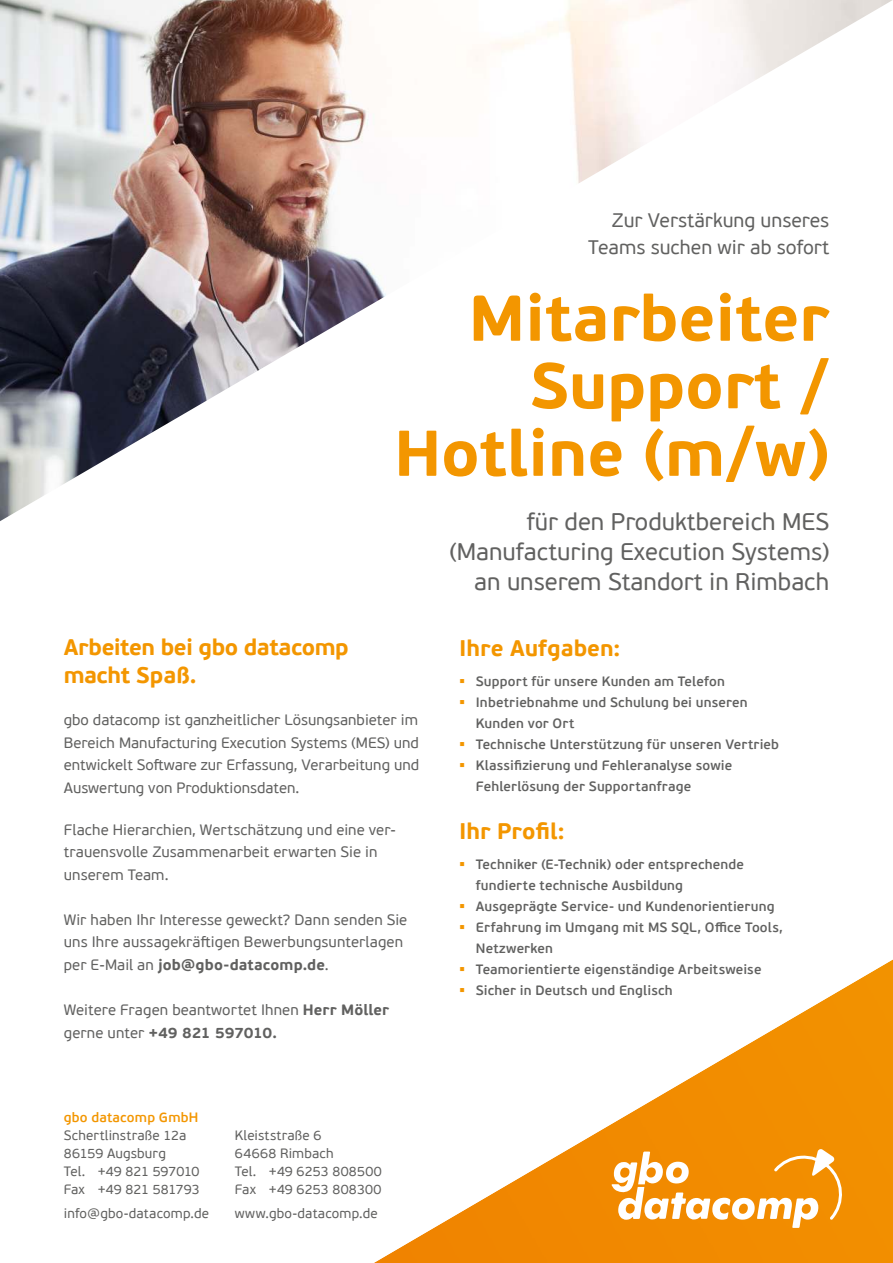
<style>
.page{position:relative;width:893px;height:1263px;background:#fff}
.page>*{position:absolute;margin:0;border:0;box-sizing:border-box;transform-origin:0 0}
.t1{font:700 64.5px/67.5px "PF Beau Sans Pro";color:#f39600;text-align:right}
.t2{font:24px/30px "PF Beau Sans Pro";color:#616160;text-align:right}
.t3{font:700 22.5px/28.7px "PF Beau Sans Pro";letter-spacing:-.01em;color:#f39600}
.t4{font:19.5px/27px "PF Beau Sans Pro";color:#616160;text-align:right}
.t5{font:15px/22.5px "PF Beau Sans Pro";letter-spacing:.005em;color:#616160}
.t6{font:600 13.5px/21px "PF Beau Sans Pro";letter-spacing:.01em;color:#616160}
.t7{font:13.5px/18px "PF Beau Sans Pro";letter-spacing:.01em;color:#616160}
.t8{font:600 13.5px "PF Beau Sans Pro";letter-spacing:.015em;color:#f39600}
.s1{font-weight:700}
.s2{color:#f39600}
</style>
<div class="page">
<img style="left:374px;top:959px;width:519px;height:304px">
<svg style="left:612px;top:1149px;width:234px;height:79px"></svg>
<img style="left:0;top:0;width:892px;height:521px">
<h3 class="t4" style="left:588px;top:207px;width:242px">Zur Verstärkung unseres<br>Teams suchen wir ab sofort</h3>
<h1 class="t1" style="left:394px;top:289px;width:436px">Mitarbeiter<br>Support /<br>Hotline (m/w)</h1>
<h2 class="t2" style="left:450px;top:509px;width:381px">für den Produktbereich MES (Manufacturing Execution Systems) an unserem Standort in Rimbach</h2>
<h3 class="t3" style="left:64px;top:634px;width:287px">Arbeiten bei gbo datacomp macht Spaß.</h3>
<p class="t5" style="left:64px;top:710px;width:357px;text-align:justify">gbo datacomp ist ganzheitlicher Lösungsanbieter im Bereich Manufacturing Execution Systems (MES) und entwickelt Software zur Erfassung, Verarbeitung und Auswertung von Produktionsdaten.</p>
<p class="t5" style="left:64px;top:819px;width:334px">Flache Hierarchien, Wertschätzung und eine ver&shy;trauensvolle Zusammenarbeit erwarten Sie in unserem Team.</p>
<p class="t5" style="left:64px;top:910px;width:345px">Wir haben Ihr Interesse geweckt? Dann senden Sie uns Ihre aussagekräftigen Bewerbungsunterlagen per E-Mail an <span class="s1">job@gbo-datacomp.de</span>.</p>
<p class="t5" style="left:64px;top:1000px;width:327px">Weitere Fragen beantwortet Ihnen <span class="s1">Herr Möller </span>gerne unter <span class="s1">+49 821 597010.</span></p>
<p class="t8" style="left:64px;top:1112px;width:136px">gbo datacomp GmbH</p>
<p class="t7" style="left:64px;top:1127px;width:138px">Schertlinstraße 12a<br>86159 Augsburg<br>Tel. +49 821 597010<br>Fax +49 821 581793</p>
<p class="t7" style="left:64px;top:1205px;width:147px">info@gbo-datacomp.de</p>
<p class="t7" style="left:235px;top:1127px;width:148px">Kleiststraße 6<br>64668 Rimbach<br>Tel. +49 6253 808500<br>Fax +49 6253 808300</p>
<p class="t7" style="left:235px;top:1205px;width:144px">www.gbo-datacomp.de</p>
<h3 class="t3" style="left:459px;top:635px;width:162px">Ihre Aufgaben:</h3>
<p class="t6" style="left:459px;top:672px;width:267px"><span class="s2">▪</span> Support für unsere Kunden am Telefon</p>
<p class="t6" style="left:476px;top:693px;width:273px;text-indent:-17px"><span class="s2">▪</span> Inbetriebnahme und Schulung bei unseren<br>Kunden vor Ort</p>
<p class="t6" style="left:459px;top:735px;width:321px"><span class="s2">▪</span> Technische Unterstützung für unseren Vertrieb</p>
<p class="t6" style="left:476px;top:755px;width:258px;text-indent:-17px"><span class="s2">▪</span> Klassifizierung und Fehleranalyse sowie<br>Fehlerlösung der Supportanfrage</p>
<h3 class="t3" style="left:459px;top:817px;width:107px">Ihr Profil:</h3>
<p class="t6" style="left:476px;top:855px;width:270px;text-indent:-17px"><span class="s2">▪</span> Techniker (E-Technik) oder entsprechende fundierte technische Ausbildung</p>
<p class="t6" style="left:459px;top:897px;width:317px"><span class="s2">▪</span> Ausgeprägte Service- und Kundenorientierung</p>
<p class="t6" style="left:476px;top:917px;width:308px;text-indent:-17px"><span class="s2">▪</span> Erfahrung im Umgang mit MS SQL, Office Tools,<br>Netzwerken</p>
<p class="t6" style="left:459px;top:959px;width:304px"><span class="s2">▪</span> Teamorientierte eigenständige Arbeitsweise</p>
<p class="t6" style="left:459px;top:981px;width:215px"><span class="s2">▪</span> Sicher in Deutsch und Englisch</p>
</div>
